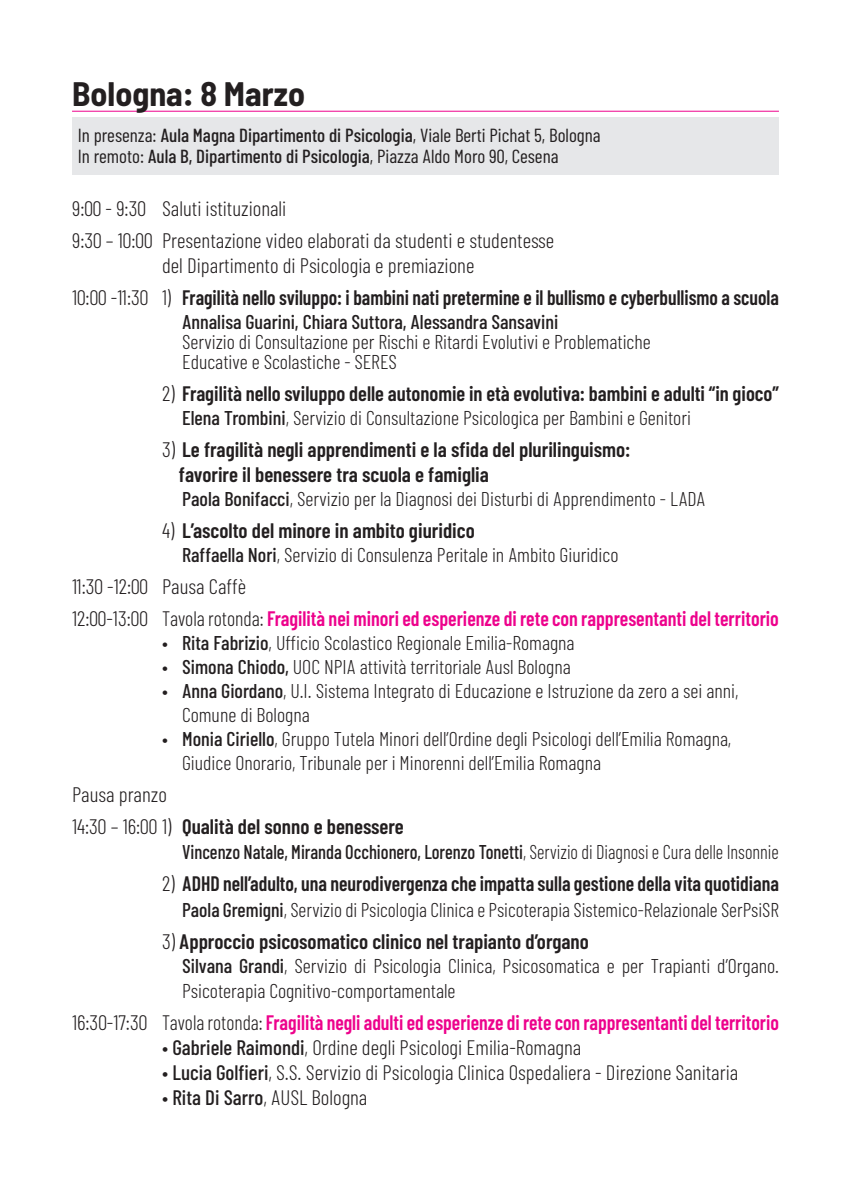
<style>
.page{position:relative;width:851px;height:1191px;background:#fff}
.page>*{position:absolute;margin:0;border:0;box-sizing:border-box;transform-origin:0 0}
.t1{font:700 semi-condensed 34px "Barlow";color:#231f20}
.t2{font:600 21px/25.2px "Barlow Condensed";color:#231f20}
.t3{font:300 21px/32px "Barlow Condensed";color:#231f20}
.t4{font:600 21px/32px "Barlow Condensed";color:#231f20;scale:.93 1}
.t5{font:600 21px/32px "Barlow Condensed";color:#ed028c;scale:.95 1}
.t6{font:600 21px "Barlow Condensed";color:#ed028c;scale:.94 1}
.t7{font:600 21px "Barlow Condensed";color:#231f20;scale:.94 1}
.t8{font:300 20px/24px "Barlow Condensed";color:#231f20}
.t9{font:500 20px "Barlow Condensed";color:#231f20;scale:.92 1}
.t10{font:500 20px "Barlow Condensed";color:#231f20}
.t11{font:19px/21px "Barlow Condensed";color:#231f20}
.s1{font-weight:500}
.s2{font-weight:300}
.s3{font-weight:300;color:#231f20}
</style>
<div class="page">
<div style="left:72px;top:118px;width:706px;height:57px;background:#e6e7e9"></div>
<hr style="left:72px;top:111px;width:706px;height:1px;background:#ed028c">
<h1 class="t1" style="left:72px;top:73px;width:234px">Bologna: 8 Marzo</h1>
<p class="t11" style="left:78px;top:125px;width:524px">In presenza: <span class="s1">Aula Magna Dipartimento di Psicologia</span>, Viale Berti Pichat 5, Bologna<br>In remoto: <span class="s1">Aula B, Dipartimento di Psicologia</span>, Piazza Aldo Moro 90, Cesena</p>
<p class="t3" style="left:72px;top:191px;width:483px">9:00 - 9:30 Saluti istituzionali<br>9:30 – 10:00 Presentazione video elaborati da studenti e studentesse</p>
<p class="t4" style="left:72px;top:249px;width:761px;text-indent:90px"><span class="s2">del Dipartimento di Psicologia e premiazione<br>10:00 -11:30 1)</span> Fragilità nello sviluppo: i bambini nati pretermine e il bullismo e cyberbullismo a scuola</p>
<p class="t10" style="left:182px;top:309px;width:377px">Annalisa Guarini, Chiara Suttora, Alessandra Sansavini</p>
<p class="t8" style="left:182px;top:331px;width:470px;line-height:20px">Servizio di Consultazione per Rischi e Ritardi Evolutivi e Problematiche<br>Educative e Scolastiche - SERES</p>
<p class="t2" style="left:162px;top:380px;width:618px"><span class="s2">2)</span> Fragilità nello sviluppo delle autonomie in età evolutiva: bambini e adulti “in gioco”</p>
<p class="t8" style="left:182px;top:405px;width:510px"><span class="s1">Elena Trombini</span>, Servizio di Consultazione Psicologica per Bambini e Genitori</p>
<p class="t2" style="left:179px;top:436px;width:453px;text-indent:-17px"><span class="s2">3)</span> Le fragilità negli apprendimenti e la sfida del plurilinguismo: favorire il benessere tra scuola e famiglia</p>
<p class="t8" style="left:182px;top:486px;width:524px"><span class="s1">Paola Bonifacci</span>, Servizio per la Diagnosi dei Disturbi di Apprendimento - LADA</p>
<p class="t2" style="left:162px;top:517px;width:314px"><span class="s2">4)</span> L’ascolto del minore in ambito giuridico</p>
<p class="t8" style="left:182px;top:542px;width:438px"><span class="s1">Raffaella Nori</span>, Servizio di Consulenza Peritale in Ambito Giuridico</p>
<p class="t5" style="left:72px;top:570px;width:745px"><span class="s3">11:30 -12:00 Pausa Caffè<br>12:00-13:00 Tavola rotonda:</span> Fragilità nei minori ed esperienze di rete con rappresentanti del territorio</p>
<p class="t8" style="left:162px;top:630px;width:414px">• <span class="s1">Rita Fabrizio</span>, Ufficio Scolastico Regionale Emilia-Romagna</p>
<p class="t8" style="left:162px;top:654px;width:410px">• <span class="s1">Simona Chiodo,</span> UOC NPIA attività territoriale Ausl Bologna</p>
<p class="t8" style="left:182px;top:678px;width:558px;text-indent:-20px">• <span class="s1">Anna Giordano</span>, U.I. Sistema Integrato di Educazione e Istruzione da zero a sei anni,<br>Comune di Bologna</p>
<p class="t8" style="left:182px;top:726px;width:550px;text-indent:-20px">• <span class="s1">Monia Ciriello</span>, Gruppo Tutela Minori dell’Ordine degli Psicologi dell’Emilia Romagna,<br>Giudice Onorario, Tribunale per i Minorenni dell’Emilia Romagna</p>
<p class="t2" style="left:72px;top:778px;width:333px;line-height:32px"><span class="s2">Pausa pranzo<br>14:30 – 16:00 1)</span> Qualità del sonno e benessere</p>
<p class="t9" style="left:182px;top:839px;width:650px">Vincenzo Natale, Miranda Occhionero, Lorenzo Tonetti<span class="s2">, Servizio di Diagnosi e Cura delle Insonnie</span></p>
<p class="t7" style="left:162px;top:870px;width:657px"><span class="s2">2)</span> ADHD nell’adulto, una neurodivergenza che impatta sulla gestione della vita quotidiana</p>
<p class="t8" style="left:182px;top:897px;width:598px"><span class="s1">Paola Gremigni</span>, Servizio di Psicologia Clinica e Psicoterapia Sistemico-Relazionale SerPsiSR</p>
<p class="t2" style="left:162px;top:928px;width:428px"><span class="s2">3)</span> Approccio psicosomatico clinico nel trapianto d’organo</p>
<p class="t8" style="left:182px;top:952px;width:598px;line-height:25.2px"><span class="s1">Silvana Grandi</span>, Servizio di Psicologia Clinica, Psicosomatica e per Trapianti d’Organo.<br>Psicoterapia Cognitivo-comportamentale</p>
<p class="t6" style="left:72px;top:1009px;width:753px"><span class="s3">16:30-17:30 Tavola rotonda:</span> Fragilità negli adulti ed esperienze di rete con rappresentanti del territorio</p>
<p class="t3" style="left:162px;top:1031px;width:420px">• <span class="s1">Gabriele Raimondi</span>, Ordine degli Psicologi Emilia-Romagna</p>
<p class="t3" style="left:162px;top:1056px;width:577px">• <span class="s1">Lucia Golfieri</span>, S.S. Servizio di Psicologia Clinica Ospedaliera - Direzione Sanitaria</p>
<p class="t3" style="left:162px;top:1081px;width:207px">• <span class="s1">Rita Di Sarro</span>, AUSL Bologna</p>
</div>
